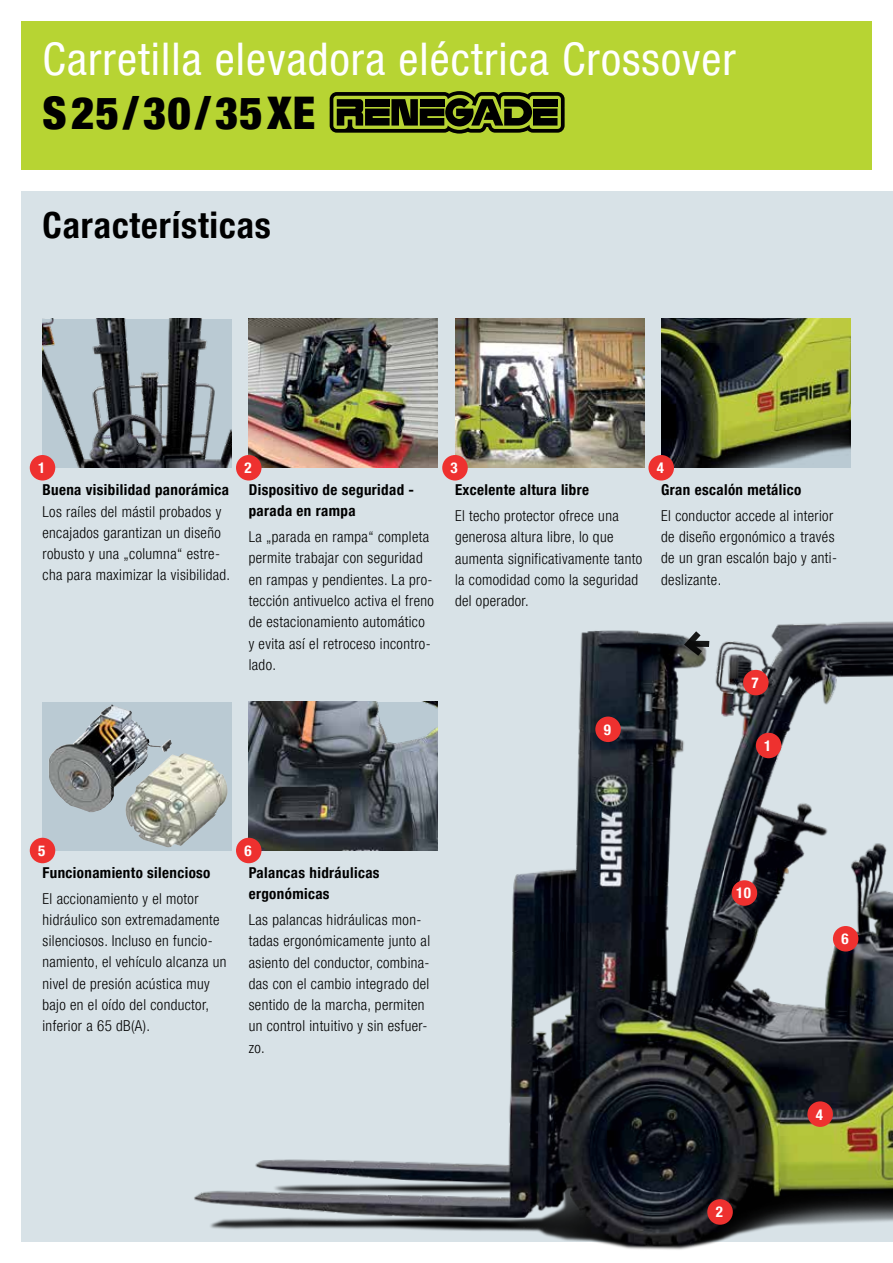
<style>
.page{position:relative;width:893px;height:1263px;background:#fff}
.page>*{position:absolute;margin:0;border:0;box-sizing:border-box;transform-origin:0 0}
.t1{font:condensed 45px "Helvetica Neue LT Pro";letter-spacing:.025em;color:#fff}
.t2{font:900 condensed 45px "Helvetica Neue LT Pro";letter-spacing:.025em;color:#000}
.t3{font:700 condensed 36px "Helvetica Neue LT Pro";letter-spacing:.025em;color:#000}
.t4{font:300 condensed 15px/21.3px "Helvetica Neue LT Pro";letter-spacing:.025em;color:#000}
.t5{font:700 condensed 15px/21.3px "Helvetica Neue LT Pro";letter-spacing:.025em;color:#000}
.t6{font:700 condensed 15px "Helvetica Neue LT Pro";color:#fff}
</style>
<div class="page">
<div style="left:21px;top:191px;width:872px;height:1051px;background:#d8e2e7"></div>
<img style="left:167px;top:621px;width:726px;height:629px">
<img style="left:43px;top:319px;width:189px;height:149px">
<img style="left:455px;top:319px;width:189px;height:149px">
<div style="left:43px;top:702px;width:189px;height:148px;background:#bacad3"></div>
<img style="left:249px;top:702px;width:189px;height:148px">
<img style="left:661px;top:319px;width:189px;height:149px">
<img style="left:249px;top:319px;width:189px;height:149px">
<img style="left:49px;top:704px;width:112px;height:108px">
<img style="left:125px;top:753px;width:103px;height:94px">
<div style="left:21px;top:21px;width:851px;height:149px;background:#b7d433"></div>
<svg style="left:330px;top:91px;width:235px;height:43px"></svg>
<svg style="left:681px;top:629px;width:31px;height:29px"></svg>
<div style="left:30px;top:455px;width:25px;height:25px;background:#ee312f;border-radius:50%"></div>
<div style="left:756px;top:733px;width:25px;height:25px;background:#ee312f;border-radius:50%"></div>
<div style="left:236px;top:838px;width:25px;height:25px;background:#ee312f;border-radius:50%"></div>
<div style="left:833px;top:926px;width:25px;height:25px;background:#ee312f;border-radius:50%"></div>
<div style="left:236px;top:455px;width:25px;height:25px;background:#ee312f;border-radius:50%"></div>
<div style="left:707px;top:1199px;width:26px;height:26px;background:#ee312f;border-radius:50%"></div>
<div style="left:743px;top:670px;width:26px;height:25px;background:#ee312f;border-radius:50%"></div>
<div style="left:442px;top:455px;width:26px;height:25px;background:#ee312f;border-radius:50%"></div>
<div style="left:30px;top:838px;width:25px;height:25px;background:#ee312f;border-radius:50%"></div>
<div style="left:648px;top:455px;width:26px;height:25px;background:#ee312f;border-radius:50%"></div>
<div style="left:807px;top:1101px;width:26px;height:26px;background:#ee312f;border-radius:50%"></div>
<div style="left:595px;top:716px;width:26px;height:26px;background:#ee312f;border-radius:50%"></div>
<div style="left:732px;top:880px;width:25px;height:26px;background:#ee312f;border-radius:50%"></div>
<h1 class="t1" style="left:43px;top:32px;width:695px">Carretilla elevadora eléctrica Crossover</h1>
<h1 class="t2" style="left:43px;top:86px;width:274px">S25/30/35XE</h1>
<h2 class="t3" style="left:43px;top:204px;width:230px">Características</h2>
<p class="t6" style="left:38px;top:459px;width:9px">1</p>
<p class="t5" style="left:43px;top:479px;width:188px">Buena visibilidad panorámica</p>
<p class="t4" style="left:43px;top:500px;width:189px">Los raíles del mástil probados y encajados garantizan un diseño robusto y una „columna“ estre&shy;cha para maximizar la visibilidad.</p>
<p class="t6" style="left:244px;top:459px;width:9px">2</p>
<p class="t5" style="left:249px;top:479px;width:167px">Dispositivo de seguridad - parada en rampa</p>
<p class="t4" style="left:249px;top:526px;width:187px">La „parada en rampa“ completa permite trabajar con seguridad en rampas y pendientes. La pro&shy;tección antivuelco activa el freno de estacionamiento automático y evita así el retroceso incontro&shy;lado.</p>
<p class="t6" style="left:451px;top:459px;width:9px">3</p>
<p class="t5" style="left:455px;top:479px;width:136px">Excelente altura libre</p>
<p class="t4" style="left:455px;top:505px;width:189px">El techo protector ofrece una generosa altura libre, lo que aumenta significativamente tanto la comodidad como la seguridad del operador.</p>
<p class="t6" style="left:657px;top:459px;width:9px">4</p>
<p class="t5" style="left:661px;top:479px;width:142px">Gran escalón metálico</p>
<p class="t4" style="left:661px;top:505px;width:177px">El conductor accede al interior de diseño ergonómico a través de un gran escalón bajo y anti&shy;deslizante.</p>
<p class="t6" style="left:604px;top:720px;width:9px">9</p>
<p class="t6" style="left:751px;top:674px;width:9px">7</p>
<p class="t6" style="left:764px;top:736px;width:9px">1</p>
<p class="t6" style="left:38px;top:841px;width:9px">5</p>
<p class="t5" style="left:43px;top:862px;width:169px">Funcionamiento silencioso</p>
<p class="t4" style="left:43px;top:888px;width:185px">El accionamiento y el motor hidráulico son extremadamente silenciosos. Incluso en funcio&shy;namiento, el vehículo alcanza un nivel de presión acústica muy bajo en el oído del conductor, inferior a 65 dB(A).</p>
<p class="t6" style="left:244px;top:841px;width:9px">6</p>
<p class="t5" style="left:249px;top:862px;width:132px">Palancas hidráulicas ergonómicas</p>
<p class="t4" style="left:249px;top:909px;width:183px">Las palancas hidráulicas mon&shy;tadas ergonómicamente junto al asiento del conductor, combina&shy;das con el cambio integrado del sentido de la marcha, permiten un control intuitivo y sin esfuer&shy;zo.</p>
<p class="t6" style="left:736px;top:884px;width:16px">10</p>
<p class="t6" style="left:841px;top:930px;width:9px">6</p>
<p class="t6" style="left:716px;top:1203px;width:9px">2</p>
<p class="t6" style="left:816px;top:1105px;width:9px">4</p>
</div>
